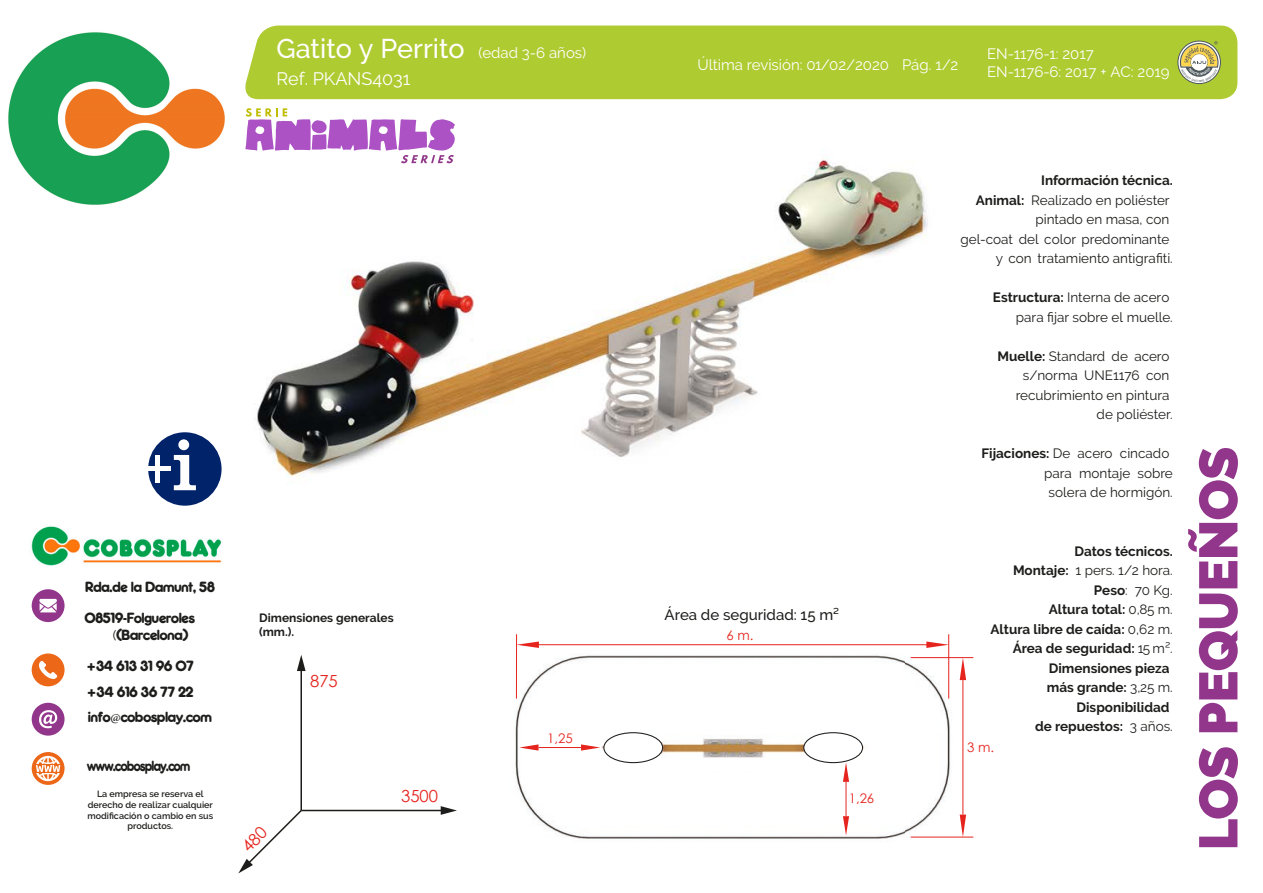
<style>
.page{position:relative;width:1263px;height:893px;background:#fff}
.page>*{position:absolute;margin:0;border:0;box-sizing:border-box;transform-origin:0 0}
.t1{font:900 54px "Raleway";letter-spacing:-.015em;color:#92368c}
.t2{font:500 27px "Raleway";color:#fff}
.t3{font:18px "Raleway";color:#fff}
.t4{font:16.65px "Century Gothic";color:#e5241d}
.t5{font:15px/18px "Raleway";color:#fff}
.t6{font:500 15px "Raleway";color:#1d1d1b}
.t7{font:13.5px/19.5px "Raleway";color:#1d1d1b;text-align:right}
.t8{font:700 13.5px/19.5px "Raleway";color:#1d1d1b;text-align:right}
.t9{font:13.5px/17.1px "Frankfurter Medium";color:#1d1d1b}
.t10{font:13.5px "Frankfurter Medium";letter-spacing:-.035em;color:#1d1d1b;scale:.88 1}
.t11{font:13.2px "Century Gothic";color:#e5241d}
.t12{font:700 12px/14.4px "Raleway";color:#1d1d1b}
.t13{font:600 9px/10.8px "Raleway";color:#1d1d1b;text-align:center}
.s1{font-weight:400;font-size:15px}
.s2{font-style:inherit}
.s3{font-family:"Raleway"}
.s4{font-family:"Frankfurter Std"}
.s5{font-family:"Minion Pro"}
.s6{font-weight:700}
.s7{font-weight:400}
</style>
<div class="page">
<img style="left:191px;top:151px;width:737px;height:329px">
<div style="left:245px;top:26px;width:992px;height:73px;background:#afcb32"></div>
<svg style="left:245px;top:108px;width:210px;height:55px"></svg>
<div style="left:148px;top:432px;width:74px;height:74px;background:#002369;border-radius:50%"></div>
<svg style="left:174px;top:439px;width:22px;height:51px"></svg>
<hr style="left:144px;top:467px;width:27px;height:4px;background:#fff">
<div style="left:155px;top:455px;width:5px;height:28px;background:#fff"></div>
<img style="left:515px;top:653px;width:440px;height:186px">
<img style="left:661px;top:725px;width:143px;height:45px">
<hr style="left:948px;top:634px;width:1px;height:65px;background:#e5241d">
<hr style="left:516px;top:634px;width:1px;height:65px;background:#e5241d">
<hr style="left:537px;top:644px;width:390px;height:1px;background:#e5241d">
<svg style="left:926px;top:641px;width:23px;height:7px"></svg>
<svg style="left:517px;top:641px;width:22px;height:7px"></svg>
<hr style="left:911px;top:837px;width:62px;height:1px;background:#e5241d">
<hr style="left:911px;top:657px;width:62px;height:1px;background:#e5241d">
<hr style="left:962px;top:680px;width:1px;height:135px;background:#e5241d">
<svg style="left:960px;top:815px;width:6px;height:22px"></svg>
<svg style="left:960px;top:658px;width:6px;height:22px"></svg>
<hr style="left:538px;top:747px;width:43px;height:1px;background:#e5241d">
<svg style="left:519px;top:744px;width:19px;height:7px"></svg>
<svg style="left:581px;top:744px;width:19px;height:7px"></svg>
<hr style="left:846px;top:782px;width:1px;height:34px;background:#e5241d">
<svg style="left:843px;top:762px;width:6px;height:20px"></svg>
<svg style="left:843px;top:816px;width:6px;height:19px"></svg>
<div style="left:604px;top:733px;width:59px;height:30px;background:#fff;border-radius:50%"></div>
<div style="left:603px;top:732px;width:60px;height:31px;border:1px solid #1d1d1b;border-radius:50%"></div>
<div style="left:804px;top:733px;width:58px;height:30px;background:#fff;border-radius:50%"></div>
<div style="left:803px;top:732px;width:60px;height:31px;border:1px solid #1d1d1b;border-radius:50%"></div>
<hr style="left:300px;top:668px;width:2px;height:142px;background:#1d1d1b">
<svg style="left:297px;top:655px;width:9px;height:16px"></svg>
<hr style="left:301px;top:810px;width:143px;height:1px;background:#1d1d1b">
<svg style="left:441px;top:806px;width:16px;height:9px"></svg>
<svg style="left:1178px;top:41px;width:42px;height:43px"></svg>
<div style="left:1178px;top:41px;width:43px;height:43px;border:1px solid #4c575d;border-radius:50%"></div>
<svg style="left:1180px;top:41px;width:38px;height:41px"></svg>
<img style="left:8px;top:32px;width:223px;height:179px">
<div style="left:32px;top:589px;width:33px;height:33px;background:#92368c;border-radius:50%"></div>
<svg style="left:39px;top:599px;width:18px;height:13px"></svg>
<div style="left:32px;top:703px;width:33px;height:33px;background:#92368c;border-radius:50%"></div>
<svg style="left:39px;top:710px;width:18px;height:18px"></svg>
<div style="left:32px;top:653px;width:33px;height:33px;background:#ec6718;border-radius:50%"></div>
<svg style="left:39px;top:661px;width:18px;height:18px"></svg>
<svg style="left:32px;top:752px;width:33px;height:33px"></svg>
<svg style="left:35px;top:756px;width:26px;height:25px"></svg>
<div style="left:33px;top:764px;width:30px;height:9px;background:#ec6718"></div>
<svg style="left:36px;top:758px;width:24px;height:21px"></svg>
<img style="left:31px;top:526px;width:191px;height:40px">
<svg style="left:238px;top:808px;width:65px;height:65px"></svg>
<h2 class="t2" style="left:276px;top:33px;width:311px">Gatito y Perrito <span class="s1">(edad 3-6 años)</span></h2>
<h3 class="t3" style="left:276px;top:68px;width:136px">Ref. <span class="s2">P</span>K<span class="s2">ANS</span>4031</h3>
<p class="t9" style="left:86px;top:579px;width:131px">Rda.de la Damunt, 58</p>
<p class="t9" style="left:113px;top:609px;width:84px;text-indent:-28px">08519-Folgueroles <span class="s3">(</span>(Barcelona)</p>
<p class="t9" style="left:86px;top:653px;width:109px;line-height:26.2px"><span class="s4">+</span>34 613 31 96 07 <span class="s4">+</span>34 616 36 77 22</p>
<p class="t9" style="left:88px;top:708px;width:125px">info<span class="s5">@</span>cobosplay.com</p>
<p class="t10" style="left:87px;top:758px;width:119px">www.cobosplay.com</p>
<p class="t13" style="left:87px;top:788px;width:127px">La empresa se reserva el derecho de realizar cualquier modificación o cambio en sus productos.</p>
<p class="t12" style="left:259px;top:611px;width:136px">Dimensiones generales (mm.).</p>
<p class="t4" style="left:310px;top:669px;width:29px">875</p>
<p class="t4" style="left:401px;top:784px;width:38px">3500</p>
<p class="t11" style="left:547px;top:729px;width:27px">1,25</p>
<p class="t5" style="left:697px;top:56px;width:262px">Última revisión: 01/02/2020 Pág. 1/2</p>
<p class="t5" style="left:987px;top:45px;width:184px">EN-1176-1: 2017<br>EN-1176-6: 2017 + AC: 2019</p>
<p class="t6" style="left:664px;top:606px;width:176px">Área de seguridad: 15 m²</p>
<p class="t11" style="left:726px;top:626px;width:29px">6 m.</p>
<p class="t11" style="left:849px;top:789px;width:27px">1,26</p>
<p class="t7" style="left:960px;top:171px;width:214px"><span class="s6">Información técnica.<br>Animal:</span> Realizado en poliéster pintado en masa, con<br>gel-coat del color predominante y con tratamiento antigrafiti.</p>
<p class="t7" style="left:993px;top:288px;width:181px"><span class="s6">Estructura:</span> Interna de acero para fijar sobre el muelle.</p>
<p class="t7" style="left:997px;top:346px;width:177px"><span class="s6">Muelle:</span> Standard de acero s/norma UNE1176 con recubrimiento en pintura<br>de poliéster.</p>
<p class="t7" style="left:981px;top:444px;width:193px"><span class="s6">Fijaciones:</span> De acero cincado para montaje sobre<br>solera de hormigón.</p>
<p class="t8" style="left:990px;top:541px;width:184px">Datos técnicos.<br>Montaje: <span class="s7">1 pers. 1/2 hora.<br></span>Peso<span class="s7">: 70 Kg.<br></span>Altura total: <span class="s7">0,85 m.<br></span>Altura libre de caída: <span class="s7">0,62 m.<br></span>Área de seguridad: <span class="s7">15 m².<br></span>Dimensiones pieza<br>más grande: <span class="s7">3,25 m.<br></span>Disponibilidad<br>de repuestos: <span class="s7">3 años.</span></p>
<p class="t11" style="left:967px;top:738px;width:29px">3 m.</p>
<h1 class="t1" style="left:1187px;top:850px;width:405px;rotate:-90deg">LOS PEQUEÑOS</h1>
</div>
